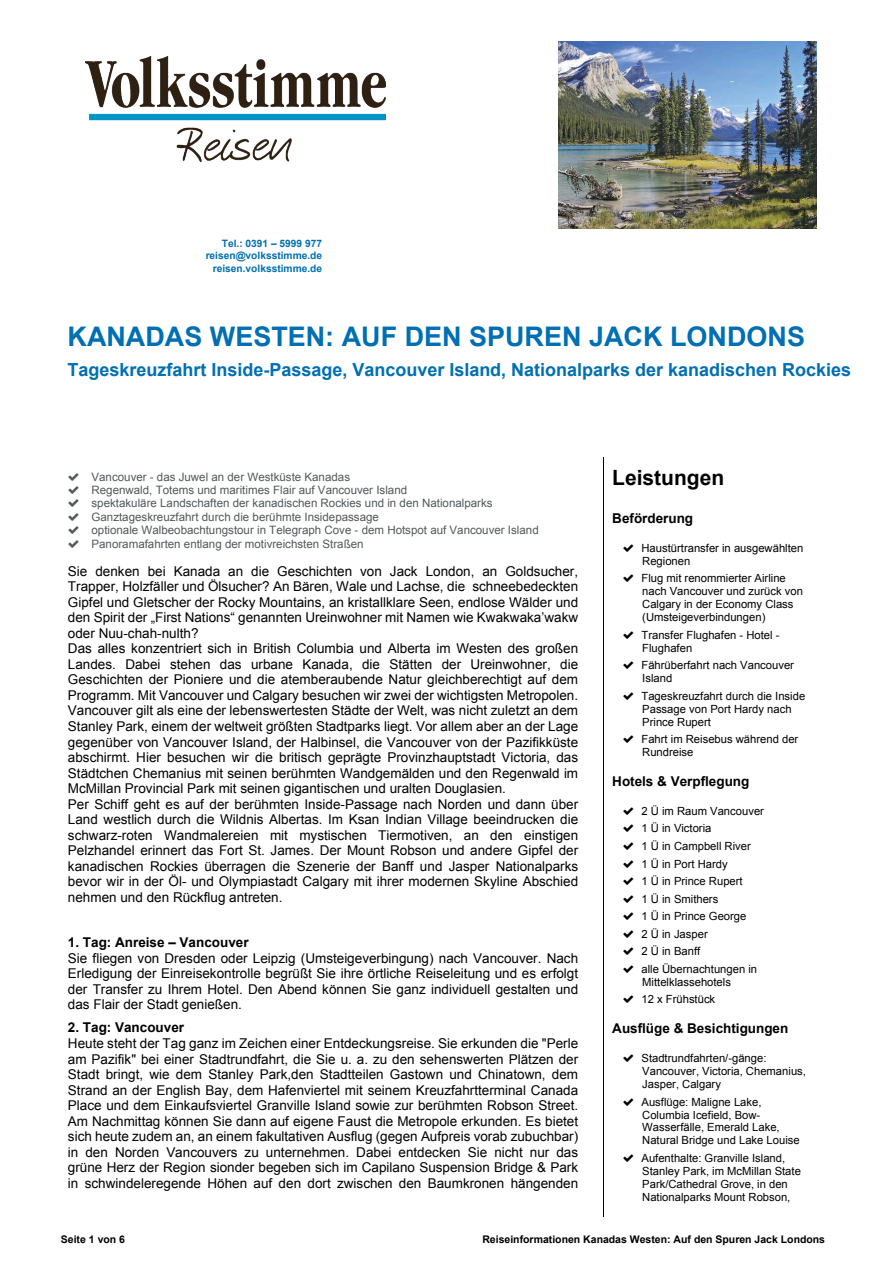
<style>
.page{position:relative;width:893px;height:1263px;background:#fff}
.page>*{position:absolute;margin:0;border:0;box-sizing:border-box;transform-origin:0 0}
.t1{font:700 27px "Arial";color:#006fb3}
.t2{font:700 21px "Arial";color:#000}
.t3{font:700 18px "Arial";color:#006fb3}
.t4{font:13.5px/15.6px "Arial";color:#000;text-align:justify}
.t5{font:700 13.5px "Arial";color:#000}
.t6{font:11.55px/13.4px "Arial";color:#52585c}
.t7{font:11.25px/12.9px "Arial";color:#000}
.t8{font:700 10.5px "Arial";color:#000}
.t9{font:700 10.2px/12.3px "Arial";color:#006fb3;text-align:right}
</style>
<div class="page">
<hr style="left:603px;top:457px;width:1px;height:759px;background:#000">
<img style="left:86px;top:56px;width:300px;height:105px">
<img style="left:558px;top:41px;width:258px;height:188px">
<p class="t9" style="left:206px;top:238px;width:118px">Tel.: 0391 – 5999 977 reisen@volksstimme.de reisen.volksstimme.de</p>
<h1 class="t1" style="left:68px;top:326px;width:739px">KANADAS WESTEN: AUF DEN SPUREN JACK LONDONS</h1>
<h3 class="t3" style="left:68px;top:363px;width:785px">Tageskreuzfahrt Inside-Passage, Vancouver Island, Nationalparks der kanadischen Rockies</h3>
<p class="t6" style="left:92px;top:471px;width:449px">Vancouver - das Juwel an der Westküste Kanadas<br>Regenwald, Totems und maritimes Flair auf Vancouver Island<br>spektakuläre Landschaften der kanadischen Rockies und in den Nationalparks Ganztageskreuzfahrt durch die berühmte Insidepassage<br>optionale Walbeobachtungstour in Telegraph Cove - dem Hotspot auf Vancouver Island Panoramafahrten entlang der motivreichsten Straßen</p>
<p class="t4" style="left:68px;top:564px;width:512px;text-align:left">Sie denken bei Kanada an die Geschichten von Jack London, an Goldsucher, Trapper, Holzfäller und Ölsucher? An Bären, Wale und Lachse, die schneebedeckten Gipfel und Gletscher der Rocky Mountains, an kristallklare Seen, endlose Wälder und den Spirit der „First Nations“ genannten Ureinwohner mit Namen wie Kwakwaka’wakw oder Nuu-chah-nulth?<br>Das alles konzentriert sich in British Columbia und Alberta im Westen des großen Landes. Dabei stehen das urbane Kanada, die Stätten der Ureinwohner, die Geschichten der Pioniere und die atemberaubende Natur gleichberechtigt auf dem Programm. Mit Vancouver und Calgary besuchen wir zwei der wichtigsten Metropolen.<br>Vancouver gilt als eine der lebenswertesten Städte der Welt, was nicht zuletzt an dem Stanley Park, einem der weltweit größten Stadtparks liegt. Vor allem aber an der Lage gegenüber von Vancouver Island, der Halbinsel, die Vancouver von der Pazifikküste abschirmt. Hier besuchen wir die britisch geprägte Provinzhauptstadt Victoria, das Städtchen Chemanius mit seinen berühmten Wandgemälden und den Regenwald im McMillan Provincial Park mit seinen gigantischen und uralten Douglasien.<br>Per Schiff geht es auf der berühmten Inside-Passage nach Norden und dann über Land westlich durch die Wildnis Albertas. Im Ksan Indian Village beeindrucken die schwarz-roten Wandmalereien mit mystischen Tiermotiven, an den einstigen Pelzhandel erinnert das Fort St. James. Der Mount Robson und andere Gipfel der kanadischen Rockies überragen die Szenerie der Banff und Jasper Nationalparks bevor wir in der Öl- und Olympiastadt Calgary mit ihrer modernen Skyline Abschied nehmen und den Rückflug antreten.</p>
<p class="t5" style="left:68px;top:937px;width:182px">1. Tag: Anreise – Vancouver</p>
<p class="t4" style="left:68px;top:951px;width:512px">Sie fliegen von Dresden oder Leipzig (Umsteigeverbingung) nach Vancouver. Nach Erledigung der Einreisekontrolle begrüßt Sie ihre örtliche Reiseleitung und es erfolgt der Transfer zu Ihrem Hotel. Den Abend können Sie ganz individuell gestalten und das Flair der Stadt genießen.</p>
<p class="t5" style="left:68px;top:1022px;width:118px">2. Tag: Vancouver</p>
<p class="t4" style="left:68px;top:1037px;width:512px">Heute steht der Tag ganz im Zeichen einer Entdeckungsreise. Sie erkunden die "Perle am Pazifik" bei einer Stadtrundfahrt, die Sie u. a. zu den sehenswerten Plätzen der Stadt bringt, wie dem Stanley Park,den Stadtteilen Gastown und Chinatown, dem Strand an der English Bay, dem Hafenviertel mit seinem Kreuzfahrtterminal Canada Place und dem Einkaufsviertel Granville Island sowie zur berühmten Robson Street.<br>Am Nachmittag können Sie dann auf eigene Faust die Metropole erkunden. Es bietet sich heute zudem an, an einem fakultativen Ausflug (gegen Aufpreis vorab zubuchbar) in den Norden Vancouvers zu unternehmen. Dabei entdecken Sie nicht nur das grüne Herz der Region sionder begeben sich im Capilano Suspension Bridge &amp; Park in schwindeleregende Höhen auf den dort zwischen den Baumkronen hängenden</p>
<h2 class="t2" style="left:612px;top:469px;width:113px">Leistungen</h2>
<p class="t5" style="left:612px;top:513px;width:82px">Beförderung</p>
<p class="t7" style="left:641px;top:542px;width:163px">Haustürtransfer in ausgewählten<br>Regionen</p>
<p class="t7" style="left:641px;top:573px;width:163px">Flug mit renommierter Airline nach Vancouver und zurück von<br>Calgary in der Economy Class (Umsteigeverbindungen)</p>
<p class="t7" style="left:641px;top:629px;width:140px">Transfer Flughafen - Hotel -<br>Flughafen</p>
<p class="t7" style="left:641px;top:660px;width:154px">Fährüberfahrt nach Vancouver<br>Island</p>
<p class="t7" style="left:641px;top:690px;width:165px">Tageskreuzfahrt durch die Inside<br>Passage von Port Hardy nach<br>Prince Rupert</p>
<p class="t7" style="left:641px;top:734px;width:158px">Fahrt im Reisebus während der<br>Rundreise</p>
<p class="t5" style="left:612px;top:776px;width:139px">Hotels &amp; Verpflegung</p>
<p class="t7" style="left:641px;top:803px;width:124px;line-height:17.5px">2 Ü im Raum Vancouver<br>1 Ü in Victoria<br>1 Ü in Campbell River<br>1 Ü in Port Hardy<br>1 Ü in Prince Rupert<br>1 Ü in Smithers<br>1 Ü in Prince George<br>2 Ü in Jasper<br>2 Ü in Banff<br>alle Übernachtungen in</p>
<p class="t7" style="left:641px;top:974px;width:91px;line-height:17.5px">Mittelklassehotels<br>12 x Frühstück</p>
<p class="t5" style="left:612px;top:1024px;width:178px">Ausflüge &amp; Besichtigungen</p>
<p class="t7" style="left:641px;top:1053px;width:166px">Stadtrundfahrten/-gänge:<br>Vancouver, Victoria, Chemanius,<br>Jasper, Calgary</p>
<p class="t7" style="left:641px;top:1096px;width:160px">Ausflüge: Maligne Lake,<br>Columbia Icefield, Bow-<br>Wasserfälle, Emerald Lake,<br>Natural Bridge und Lake Louise</p>
<p class="t7" style="left:641px;top:1152px;width:161px">Aufenthalte: Granville Island,<br>Stanley Park, im McMillan State<br>Park/Cathedral Grove, in den<br>Nationalparks Mount Robson,</p>
<p class="t8" style="left:61px;top:1235px;width:66px">Seite 1 von 6</p>
<p class="t8" style="left:482px;top:1235px;width:344px">Reiseinformationen Kanadas Westen: Auf den Spuren Jack Londons</p>
</div>
